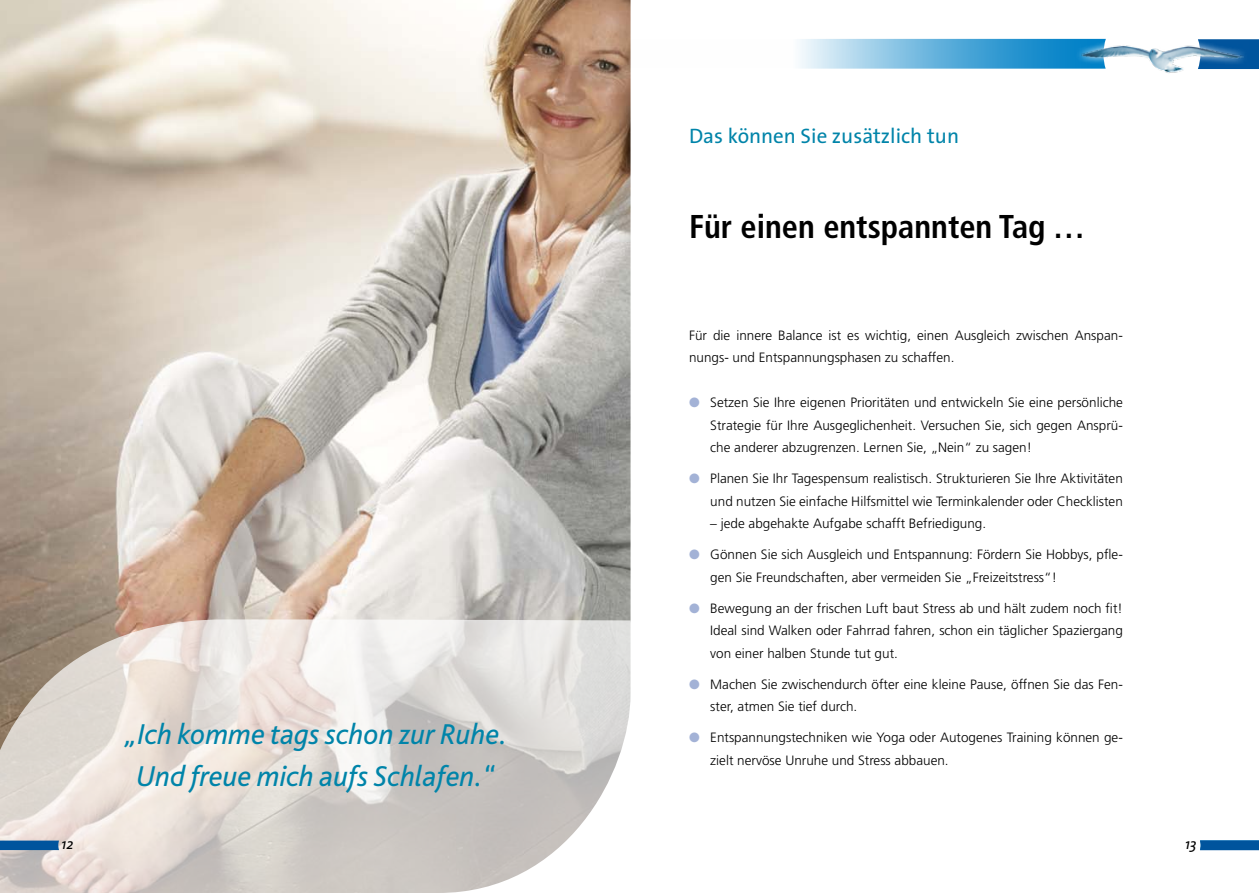
<style>
.page{position:relative;width:1259px;height:893px;background:#fff}
.page>*{position:absolute;margin:0;border:0;box-sizing:border-box;transform-origin:0 0}
.t1{font:700 condensed 33px "Frutiger LT";color:#000}
.t2{font:italic 30px/42px "Bliss";color:#0084a9;text-align:center}
.t3{font:21px "The Sans";color:#0084a9}
.t4{font:italic 15px "The Sans";color:#000}
.t5{font:300 13.5px/22.5px "Frutiger LT";color:#000}
.s1{color:#a3b2d6}
</style>
<div class="page">
<img style="left:0;top:0;width:630px;height:619px">
<svg style="left:0;top:619px;width:631px;height:274px;background:#dbd6d1"></svg>
<svg style="left:1200px;top:840px;width:59px;height:10px"></svg>
<svg style="left:0;top:841px;width:59px;height:9px"></svg>
<svg style="left:1252px;top:39px;width:7px;height:30px"></svg>
<svg style="left:629px;top:39px;width:446px;height:30px"></svg>
<img style="left:1075px;top:38px;width:177px;height:35px">
<h3 class="t3" style="left:689px;top:118px;width:271px">Das können Sie zusätzlich tun</h3>
<h2 class="t2" style="left:124px;top:714px;width:385px">„Ich komme tags schon zur Ruhe.<br>Und freue mich aufs Schlafen.“</h2>
<h1 class="t1" style="left:689px;top:207px;width:398px">Für einen entspannten Tag …</h1>
<p class="t5" style="left:689px;top:324px;width:435px">Für die innere Balance ist es wichtig, einen Ausgleich zwischen Anspan&shy;nungs- und Entspannungsphasen zu schaffen.</p>
<p class="t5" style="left:710px;top:391px;width:414px;text-align:justify;text-indent:-21px"><span class="s1">●</span> Setzen Sie Ihre eigenen Prioritäten und entwickeln Sie eine persönliche Strategie für Ihre Ausgeglichenheit. Versuchen Sie, sich gegen Ansprü&shy;che anderer abzugrenzen. Lernen Sie, „Nein“ zu sagen!</p>
<p class="t5" style="left:689px;top:467px;width:435px;text-align:right"><span class="s1">●</span> Planen Sie Ihr Tagespensum realistisch. Strukturieren Sie Ihre Aktivitäten und nutzen Sie einfache Hilfsmittel wie Terminkalender oder Checklisten</p>
<p class="t5" style="left:710px;top:512px;width:277px">– jede abgehakte Aufgabe schafft Befriedigung.</p>
<p class="t5" style="left:710px;top:543px;width:414px;text-indent:-21px"><span class="s1">●</span> Gönnen Sie sich Ausgleich und Entspannung: Fördern Sie Hobbys, pfle&shy;gen Sie Freundschaften, aber vermeiden Sie „Freizeitstress“!</p>
<p class="t5" style="left:710px;top:597px;width:414px;text-align:justify;text-indent:-21px"><span class="s1">●</span> Bewegung an der frischen Luft baut Stress ab und hält zudem noch fit!<br>Ideal sind Walken oder Fahrrad fahren, schon ein täglicher Spaziergang von einer halben Stunde tut gut.</p>
<p class="t5" style="left:710px;top:673px;width:414px;text-indent:-21px"><span class="s1">●</span> Machen Sie zwischendurch öfter eine kleine Pause, öffnen Sie das Fen&shy;ster, atmen Sie tief durch.</p>
<p class="t5" style="left:710px;top:727px;width:414px;text-indent:-21px"><span class="s1">●</span> Entspannungstechniken wie Yoga oder Autogenes Training können ge&shy;zielt nervöse Unruhe und Stress abbauen.</p>
<p class="t4" style="left:61px;top:831px;width:14px">12</p>
<p class="t4" style="left:1185px;top:831px;width:13px">13</p>
</div>
